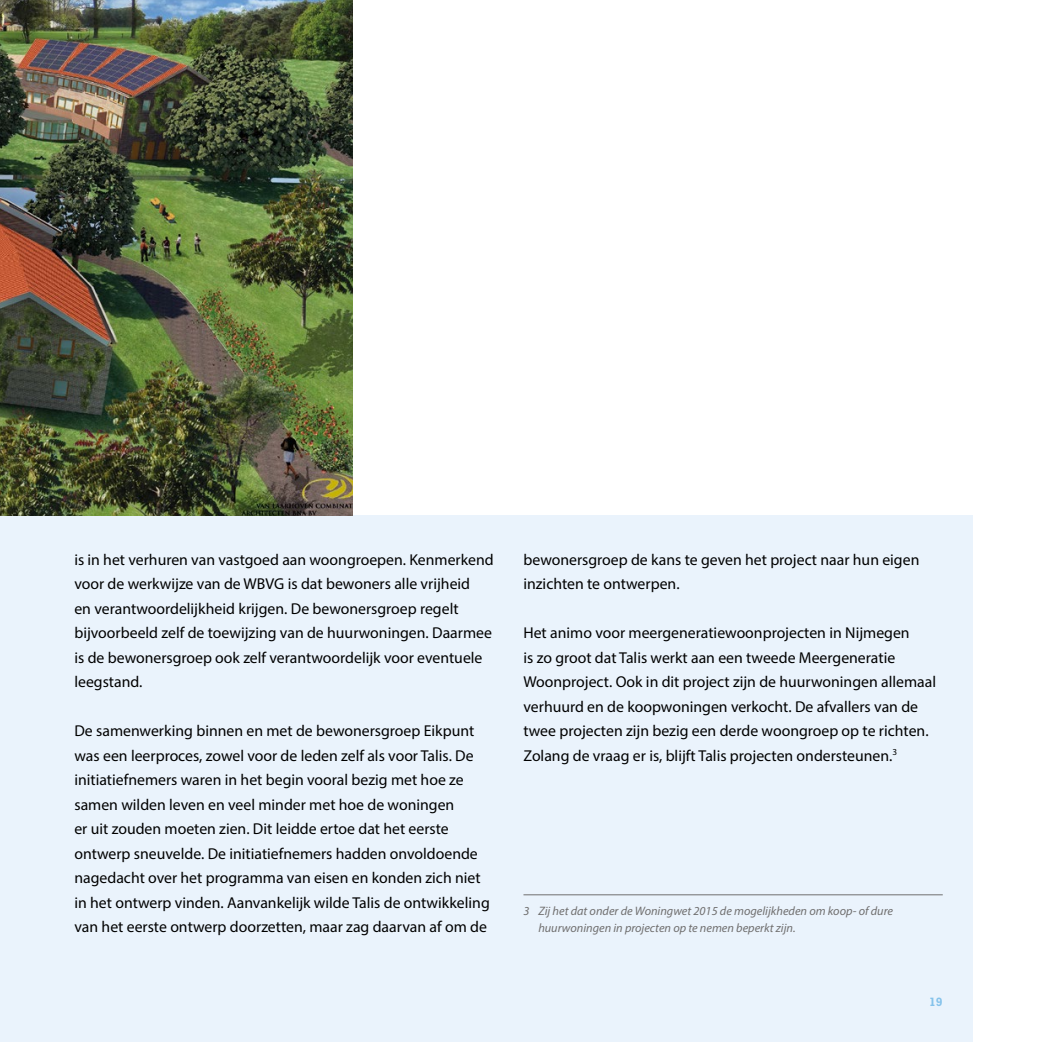
<style>
.page{position:relative;width:1042px;height:1042px;background:#fff}
.page>*{position:absolute;margin:0;border:0;box-sizing:border-box;transform-origin:0 0}
.t1{font:15.75px/24.5px "Myriad Pro";color:#000}
.t2{font:italic 12.25px/17.5px "Myriad Pro";color:#706f6f}
.t3{font:700 12.25px "Rockwell Std";color:#86c3eb}
</style>
<div class="page">
<div style="left:0;top:515px;width:972px;height:527px;background:#eaf3fc"></div>
<img style="left:0;top:0;width:352px;height:515px">
<hr style="left:523px;top:894px;width:420px;height:1px;background:#706f6f">
<p class="t1" style="left:74px;top:547px;width:421px">is in het verhuren van vastgoed aan woongroepen. Kenmerkend voor de werkwijze van de WBVG is dat bewoners alle vrijheid<br>en verantwoordelijkheid krijgen. De bewonersgroep regelt bijvoorbeeld zelf de toewijzing van de huurwoningen. Daarmee is de bewonersgroep ook zelf verantwoordelijk voor eventuele leegstand.</p>
<p class="t1" style="left:74px;top:718px;width:417px">De samenwerking binnen en met de bewonersgroep Eikpunt was een leerproces, zowel voor de leden zelf als voor Talis. De initiatiefnemers waren in het begin vooral bezig met hoe ze samen wilden leven en veel minder met hoe de woningen<br>er uit zouden moeten zien. Dit leidde ertoe dat het eerste ontwerp sneuvelde. De initiatiefnemers hadden onvoldoende nagedacht over het programma van eisen en konden zich niet in het ontwerp vinden. Aanvankelijk wilde Talis de ontwikkeling van het eerste ontwerp doorzetten, maar zag daarvan af om de</p>
<p class="t1" style="left:523px;top:547px;width:397px">bewonersgroep de kans te geven het project naar hun eigen inzichten te ontwerpen.</p>
<p class="t1" style="left:523px;top:620px;width:414px">Het animo voor meergeneratiewoonprojecten in Nijmegen<br>is zo groot dat Talis werkt aan een tweede Meergeneratie Woonproject. Ook in dit project zijn de huurwoningen allemaal verhuurd en de koopwoningen verkocht. De afvallers van de twee projecten zijn bezig een derde woongroep op te richten.<br>Zolang de vraag er is, blijft Talis projecten ondersteunen.<sup>3</sup></p>
<p class="t2" style="left:538px;top:901px;width:356px;text-indent:-15px">3 Zij het dat onder de Woningwet 2015 de mogelijkheden om koop- of dure huurwoningen in projecten op te nemen beperkt zijn.</p>
<p class="t3" style="left:929px;top:994px;width:15px">19</p>
</div>
